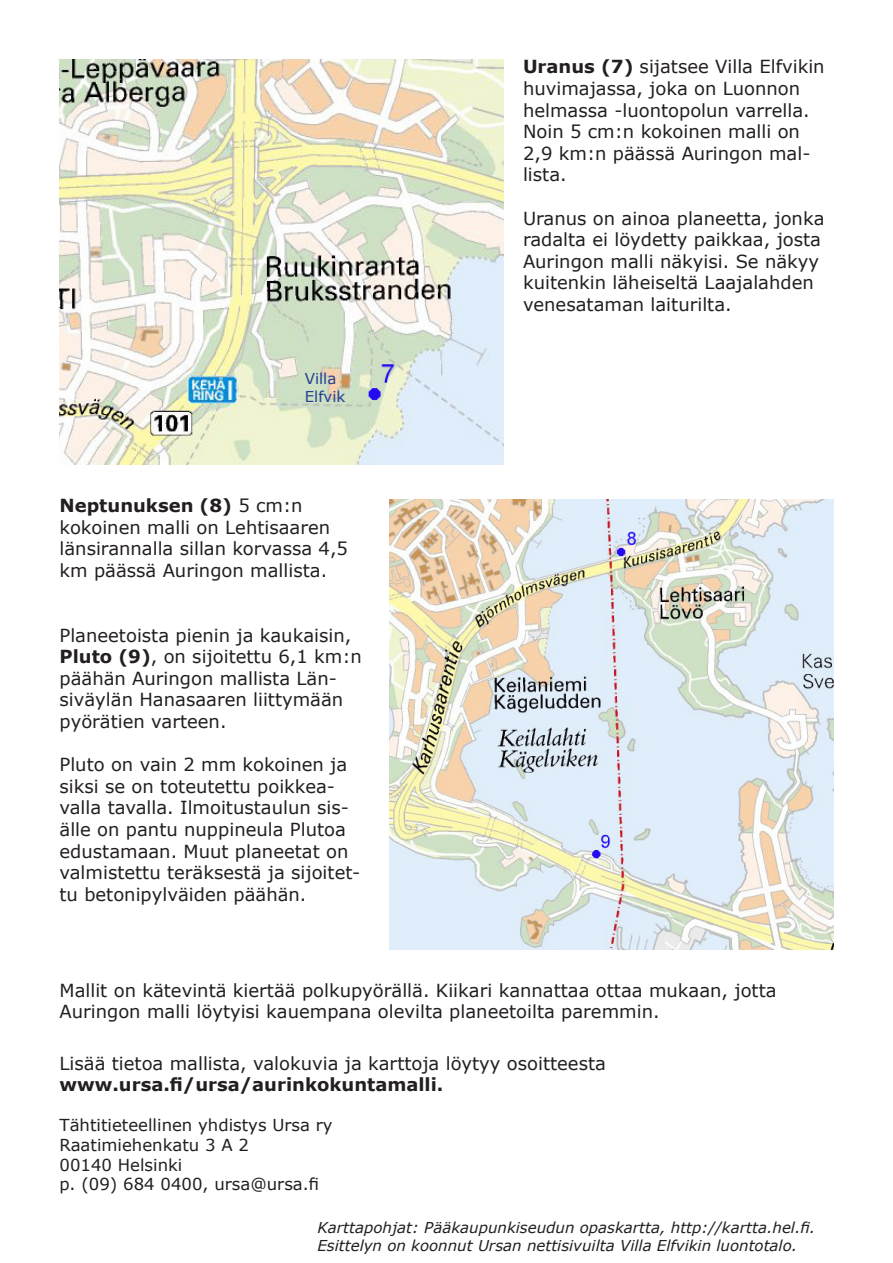
<style>
.page{position:relative;width:893px;height:1263px;background:#fff}
.page>*{position:absolute;margin:0;border:0;box-sizing:border-box;transform-origin:0 0}
.t1{font:18px/21.6px "Verdana";color:#231f20}
.t2{font:700 18px "Verdana";color:#231f20}
.t3{font:16.5px "Verdana";color:#231f20}
.t4{font:italic 15px "Verdana";color:#231f20}
.t5{font:15px "Verdana";color:#253f8e}
.s1{font-weight:700}
</style>
<div class="page">
<img style="left:60px;top:60px;width:444px;height:405px">
<img style="left:389px;top:500px;width:444px;height:450px">
<p class="t5" style="left:305px;top:369px;width:33px">Villa</p>
<p class="t5" style="left:305px;top:387px;width:42px">Elfvik</p>
<p class="t1" style="left:60px;top:494px;width:290px"><span class="s1">Neptunuksen (8)</span> 5 cm:n kokoinen malli on Lehtisaaren länsirannalla sillan korvassa 4,5 km päässä Auringon mallista.</p>
<p class="t1" style="left:60px;top:624px;width:304px">Planeetoista pienin ja kaukaisin,<br><span class="s1">Pluto (9)</span>, on sijoitettu 6,1 km:n päähän Auringon mallista Län&shy;siväylän Hanasaaren liittymään pyörätien varteen.</p>
<p class="t1" style="left:60px;top:753px;width:302px">Pluto on vain 2 mm kokoinen ja siksi se on toteutettu poikkea&shy;valla tavalla. Ilmoitustaulun sis&shy;älle on pantu nuppineula Plutoa edustamaan. Muut planeetat on valmistettu teräksestä ja sijoitet&shy;tu betonipylväiden päähän.</p>
<p class="t1" style="left:523px;top:55px;width:303px"><span class="s1">Uranus (7)</span> sijatsee Villa Elfvikin huvimajassa, joka on Luonnon helmassa -luontopolun varrella.<br>Noin 5 cm:n kokoinen malli on<br>2,9 km:n päässä Auringon mal&shy;lista.</p>
<p class="t1" style="left:523px;top:207px;width:303px">Uranus on ainoa planeetta, jonka radalta ei löydetty paikkaa, josta<br>Auringon malli näkyisi. Se näkyy kuitenkin läheiseltä Laajalahden venesataman laiturilta.</p>
<p class="t1" style="left:60px;top:979px;width:719px">Mallit on kätevintä kiertää polkupyörällä. Kiikari kannattaa ottaa mukaan, jotta<br>Auringon malli löytyisi kauempana olevilta planeetoilta paremmin.</p>
<p class="t1" style="left:60px;top:1052px;width:548px">Lisää tietoa mallista, valokuvia ja karttoja löytyy osoitteesta</p>
<p class="t2" style="left:60px;top:1073px;width:385px">www.ursa.fi/ursa/aurinkokuntamalli.</p>
<p class="t3" style="left:60px;top:1114px;width:275px">Tähtitieteellinen yhdistys Ursa ry</p>
<p class="t3" style="left:60px;top:1134px;width:191px">Raatimiehenkatu 3 A 2</p>
<p class="t3" style="left:60px;top:1154px;width:124px">00140 Helsinki</p>
<p class="t3" style="left:60px;top:1174px;width:261px">p. (09) 684 0400, ursa@ursa.fi</p>
<p class="t4" style="left:317px;top:1217px;width:499px">Karttapohjat: Pääkaupunkiseudun opaskartta, http://kartta.hel.fi.</p>
<p class="t4" style="left:317px;top:1235px;width:481px">Esittelyn on koonnut Ursan nettisivuilta Villa Elfvikin luontotalo.</p>
</div>
